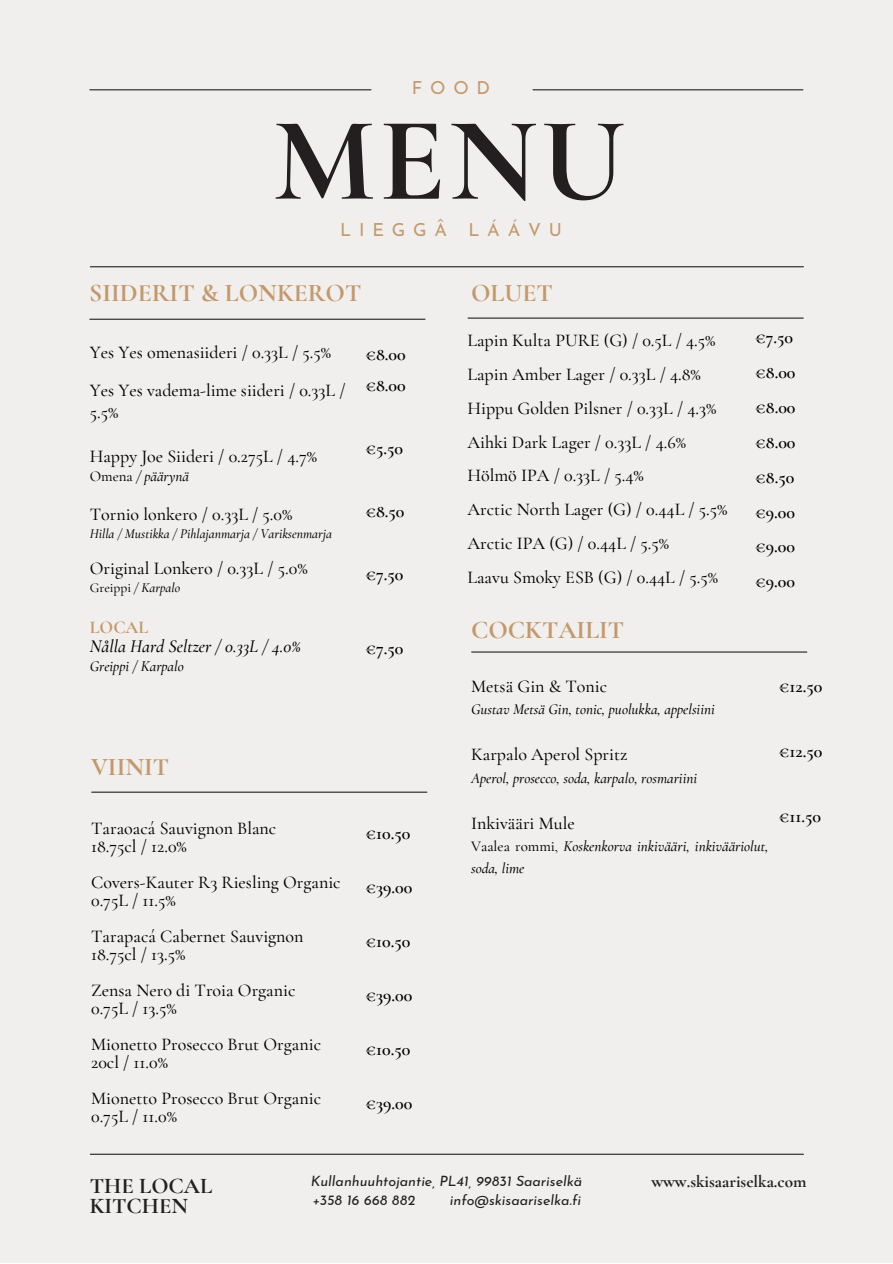
<style>
.page{position:relative;width:893px;height:1264px;background:#fff}
.page>*{position:absolute;margin:0;border:0;box-sizing:border-box;transform-origin:0 0}
.t1{font:700 119.85px "Cormorant Garamond";color:#231f20}
.t2{font:700 25.5px "Cormorant Garamond";color:#c3996b}
.t3{font:700 22.5px/20.2px "Cormorant Garamond";color:#231f20}
.t4{font:500 18px/33.8px "Cormorant Garamond";color:#000}
.t5{font:600 18px/34.8px "Cormorant Garamond";color:#000}
.t6{font:italic 500 18px "Cormorant Garamond";color:#000}
.t7{font:18px "Josefin Sans";letter-spacing:.43em;color:#c3996b}
.t8{font:700 18px "Cormorant Garamond";color:#c3996b}
.t9{font:700 17.25px "Cormorant Garamond";color:#231f20}
.t10{font:italic 500 15px/21.3px "Cormorant Garamond";color:#000}
.t11{font:italic 14.25px/19px "Josefin Sans";color:#231f20}
.t12{font:italic 500 13.5px "Cormorant Garamond";color:#000}
.s1{font-style:normal}
</style>
<div class="page">
<div style="left:0;top:0;width:892px;height:1262px;background:#f1efee"></div>
<hr style="left:90px;top:89px;width:281px;height:1px;background:#231f20">
<hr style="left:533px;top:89px;width:269px;height:1px;background:#231f20">
<hr style="left:90px;top:266px;width:713px;height:1px;background:#231f20">
<hr style="left:468px;top:317px;width:335px;height:2px;background:#231f20">
<hr style="left:90px;top:1153px;width:713px;height:1px;background:#231f20">
<hr style="left:90px;top:319px;width:335px;height:1px;background:#231f20">
<hr style="left:471px;top:651px;width:335px;height:1px;background:#231f20">
<hr style="left:92px;top:791px;width:335px;height:1px;background:#231f20">
<p class="t7" style="left:412px;top:80px;width:80px">FOOD</p>
<h1 class="t1" style="left:273px;top:88px;width:354px">MENU</h1>
<p class="t7" style="left:340px;top:223px;width:223px">LIEGGÂ LÁÁVU</p>
<h2 class="t2" style="left:89px;top:278px;width:274px">SIIDERIT &amp; LONKEROT</h2>
<p class="t4" style="left:90px;top:333px;width:257px;line-height:38px">Yes Yes omenasiideri / 0.33L / 5.5%<br>Yes Yes vadema-lime siideri / 0.33L /</p>
<p class="t4" style="left:90px;top:396px;width:30px">5.5%</p>
<p class="t4" style="left:90px;top:439px;width:229px">Happy Joe Siideri / 0.275L / 4.7%</p>
<p class="t10" style="left:90px;top:466px;width:101px"><span class="s1">Omena</span> / päärynä</p>
<p class="t4" style="left:90px;top:497px;width:204px">Tornio lonkero / 0.33L / 5.0%</p>
<p class="t12" style="left:90px;top:526px;width:244px">Hilla / Mustikka / Pihlajanmarja / Variksenmarja</p>
<p class="t4" style="left:90px;top:551px;width:219px">Original Lonkero / 0.33L / 5.0%</p>
<p class="t12" style="left:90px;top:580px;width:92px"><span class="s1">Greippi</span> / Karpalo</p>
<p class="t8" style="left:90px;top:616px;width:60px">LOCAL</p>
<p class="t6" style="left:90px;top:635px;width:212px">Nålla Hard Seltzer / 0.33L / 4.0%</p>
<p class="t10" style="left:90px;top:655px;width:96px">Greippi / Karpalo</p>
<p class="t5" style="left:365px;top:338px;width:42px;line-height:31.5px">€8.00 €8.00</p>
<p class="t5" style="left:365px;top:431px;width:39px">€5.50</p>
<p class="t5" style="left:365px;top:494px;width:40px">€8.50</p>
<p class="t5" style="left:365px;top:557px;width:39px">€7.50</p>
<p class="t5" style="left:365px;top:631px;width:39px">€7.50</p>
<h2 class="t2" style="left:91px;top:751px;width:80px">VIINIT</h2>
<p class="t4" style="left:91px;top:819px;width:187px;line-height:18px">Taraoacá Sauvignon Blanc<br>18.75cl / 12.0%</p>
<p class="t4" style="left:91px;top:873px;width:251px;line-height:18px">Covers-Kauter R3 Riesling Organic<br>0.75L / 11.5%</p>
<p class="t4" style="left:91px;top:927px;width:214px;line-height:18px">Tarapacá Cabernet Sauvignon<br>18.75cl / 13.5%</p>
<p class="t4" style="left:91px;top:981px;width:206px;line-height:18px">Zensa Nero di Troia Organic<br>0.75L / 13.5%</p>
<p class="t4" style="left:91px;top:1035px;width:231px;line-height:18px">Mionetto Prosecco Brut Organic<br>20cl / 11.0%</p>
<p class="t4" style="left:91px;top:1089px;width:231px;line-height:18px">Mionetto Prosecco Brut Organic<br>0.75L / 11.0%</p>
<p class="t5" style="left:365px;top:815px;width:46px">€10.50</p>
<p class="t5" style="left:365px;top:869px;width:48px">€39.00</p>
<p class="t5" style="left:365px;top:923px;width:46px">€10.50</p>
<p class="t5" style="left:365px;top:977px;width:48px">€39.00</p>
<p class="t5" style="left:365px;top:1031px;width:46px">€10.50</p>
<p class="t5" style="left:365px;top:1085px;width:48px">€39.00</p>
<h2 class="t2" style="left:471px;top:278px;width:83px">OLUET</h2>
<p class="t4" style="left:467px;top:324px;width:261px">Lapin Kulta PURE (G) / 0.5L / 4.5%<br>Lapin Amber Lager / 0.33L / 4.8%<br>Hippu Golden Pilsner / 0.33L / 4.3%<br>Aihki Dark Lager / 0.33L / 4.6%<br>Hölmö IPA / 0.33L / 5.4%<br>Arctic North Lager (G) / 0.44L / 5.5%<br>Arctic IPA (G) / 0.44L / 5.5%<br>Laavu Smoky ESB (G) / 0.44L / 5.5%</p>
<h2 class="t2" style="left:471px;top:614px;width:155px">COCKTAILIT</h2>
<p class="t5" style="left:755px;top:320px;width:42px">€7.50 €8.00 €8.00 €8.00 €8.50 €9.00 €9.00 €9.00</p>
<p class="t4" style="left:471px;top:669px;width:138px">Metsä Gin &amp; Tonic</p>
<p class="t10" style="left:471px;top:698px;width:245px">Gustav Metsä Gin, tonic, puolukka, appelsiini</p>
<p class="t4" style="left:471px;top:737px;width:158px">Karpalo Aperol Spritz</p>
<p class="t10" style="left:471px;top:767px;width:227px">Aperol, prosecco, soda, karpalo, rosmariini</p>
<p class="t4" style="left:471px;top:806px;width:105px">Inkivääri Mule</p>
<p class="t10" style="left:471px;top:835px;width:299px"><span class="s1">Vaalea rommi,</span> Koskenkorva inkivääri, inkivääriolut, soda, lime</p>
<p class="t5" style="left:778px;top:668px;width:45px">€12.50</p>
<p class="t5" style="left:778px;top:734px;width:45px">€12.50</p>
<p class="t5" style="left:778px;top:799px;width:44px">€11.50</p>
<p class="t3" style="left:90px;top:1175px;width:124px">THE LOCAL<br>KITCHEN</p>
<p class="t11" style="left:311px;top:1172px;width:273px">Kullanhuuhtojantie, PL41, 99831 Saariselkä +358 16 668 882</p>
<p class="t11" style="left:450px;top:1191px;width:133px">info@skisaariselka.fi</p>
<p class="t9" style="left:651px;top:1171px;width:157px">www.skisaariselka.com</p>
</div>
